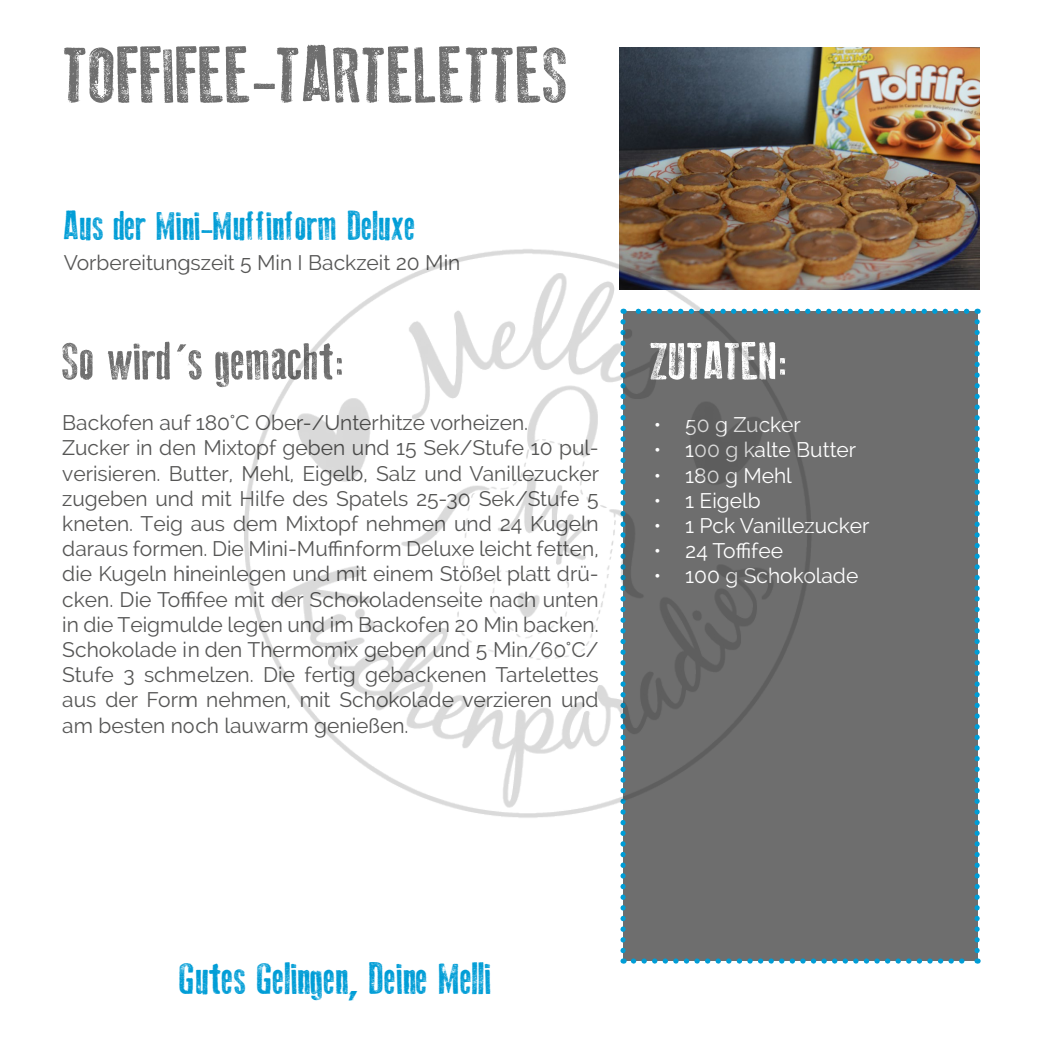
<style>
.page{position:relative;width:1042px;height:1042px;background:#fff}
.page>*{position:absolute;margin:0;border:0;box-sizing:border-box;transform-origin:0 0}
.t1{font:78.75px "Old Press";color:#6e6e6e}
.t2{font:52.5px "Old Press";color:#6e6e6e}
.t3{font:52.5px "Old Press";color:#fff}
.t4{font:43.75px "Old Press";color:#009dd6}
.t5{font:40.25px "Old Press";color:#009dd6}
.t6{font:21px/25.2px "Raleway";color:#565655}
.t7{font:21px "Raleway";color:#fff}
</style>
<div class="page">
<img style="left:619px;top:48px;width:360px;height:241px">
<div style="left:623px;top:311px;width:354px;height:650px;background:#6e6e6e"></div>
<svg style="left:620px;top:824px;width:6px;height:139px"></svg>
<svg style="left:633px;top:958px;width:345px;height:5px"></svg>
<svg style="left:974px;top:309px;width:5px;height:641px"></svg>
<svg style="left:858px;top:309px;width:108px;height:5px"></svg>
<img style="left:244px;top:218px;width:610px;height:606px">
<h1 class="t1" style="left:64px;top:31px;width:506px">TOFFIFEE-TARTELETTES</h1>
<h3 class="t5" style="left:64px;top:203px;width:353px">Aus der Mini-Muffinform Deluxe</h3>
<p class="t6" style="left:64px;top:250px;width:398px">Vorbereitungszeit 5 Min I Backzeit 20 Min</p>
<h2 class="t2" style="left:62px;top:332px;width:284px">So wird´s gemacht:</h2>
<p class="t6" style="left:62px;top:410px;width:538px">Backofen auf 180°C Ober-/Unterhitze vorheizen.<br>Zucker in den Mixtopf geben und 15 Sek/Stufe 10 pul&shy;verisieren. Butter, Mehl, Eigelb, Salz und Vanillezucker zugeben und mit Hilfe des Spatels 25-30 Sek/Stufe 5 kneten. Teig aus dem Mixtopf nehmen und 24 Kugeln daraus formen. Die Mini-Muffinform Deluxe leicht fetten, die Kugeln hineinlegen und mit einem Stößel platt drü&shy;cken. Die Toffifee mit der Schokoladenseite nach unten in die Teigmulde legen und im Backofen 20 Min backen.<br>Schokolade in den Thermomix geben und 5 Min/60°C/ Stufe 3 schmelzen. Die fertig gebackenen Tartelettes aus der Form nehmen, mit Schokolade verzieren und am besten noch lauwarm genießen.</p>
<h2 class="t3" style="left:650px;top:332px;width:140px">ZUTATEN:</h2>
<p class="t7" style="left:654px;top:412px;width:149px">• 50 g Zucker</p>
<p class="t7" style="left:654px;top:438px;width:204px">• 100 g kalte Butter</p>
<p class="t7" style="left:654px;top:463px;width:140px">• 180 g Mehl</p>
<p class="t7" style="left:654px;top:488px;width:108px">• 1 Eigelb</p>
<p class="t7" style="left:654px;top:513px;width:217px">• 1 Pck Vanillezucker</p>
<p class="t7" style="left:654px;top:538px;width:131px">• 24 Toffifee</p>
<p class="t7" style="left:654px;top:564px;width:206px">• 100 g Schokolade</p>
<h3 class="t4" style="left:179px;top:954px;width:314px">Gutes Gelingen, Deine Melli</h3>
</div>
